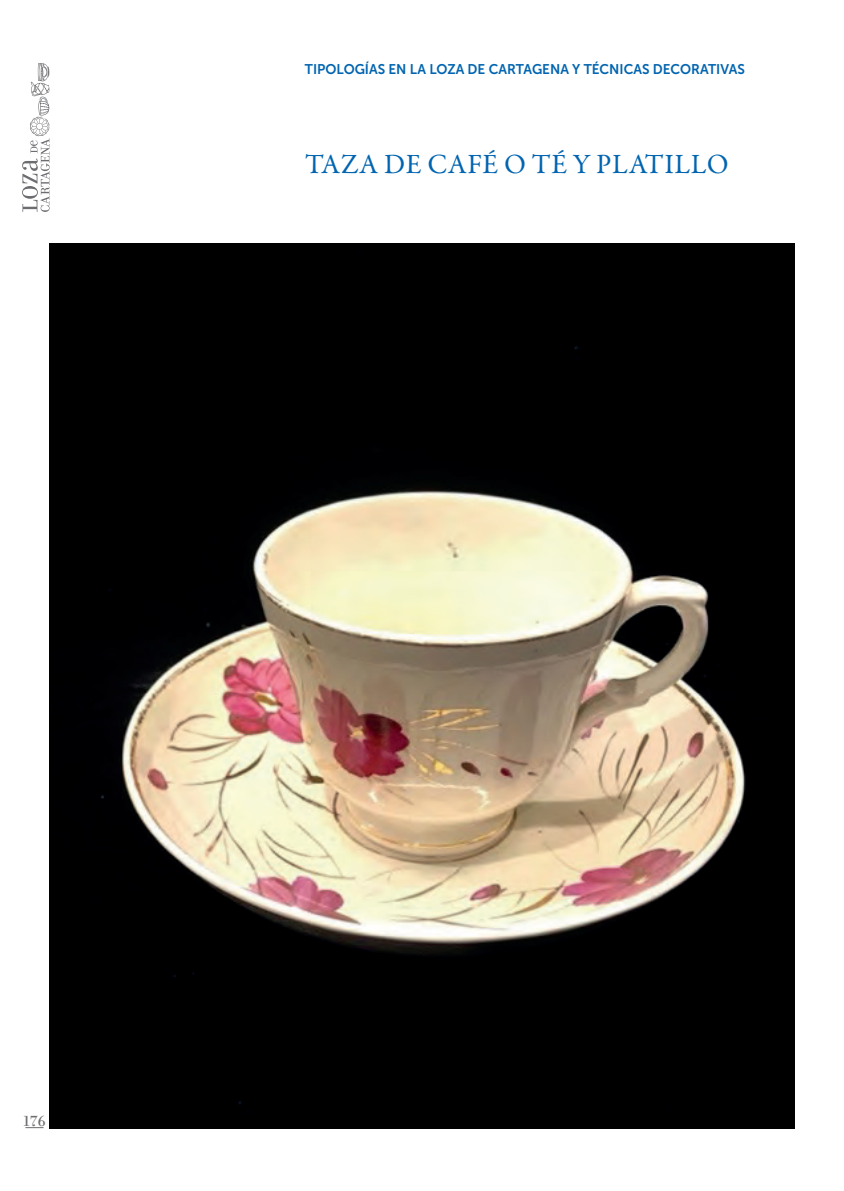
<style>
.page{position:relative;width:844px;height:1191px;background:#fff}
.page>*{position:absolute;margin:0;border:0;box-sizing:border-box;transform-origin:0 0}
.t1{font:28px "Garamond Premr Pro";letter-spacing:.02em;color:#0164b0}
.t2{font:15.75px "Filosofia Unicase OT";color:#6c6d70}
.t3{font:14px "Museo Sans 700";color:#0164b0;scale:.96 1}
</style>
<div class="page">
<img style="left:50px;top:243px;width:744px;height:885px">
<svg style="left:22px;top:63px;width:28px;height:149px"></svg>
<svg style="left:25px;top:1127px;width:19px;height:1px"></svg>
<p class="t3" style="left:305px;top:61px;width:459px">TIPOLOGÍAS EN LA LOZA DE CARTAGENA Y TÉCNICAS DECORATIVAS</p>
<h1 class="t1" style="left:305px;top:147px;width:425px">TAZA DE CAFÉ O TÉ Y PLATILLO</h1>
<p class="t2" style="left:23px;top:1111px;width:24px">176</p>
</div>
